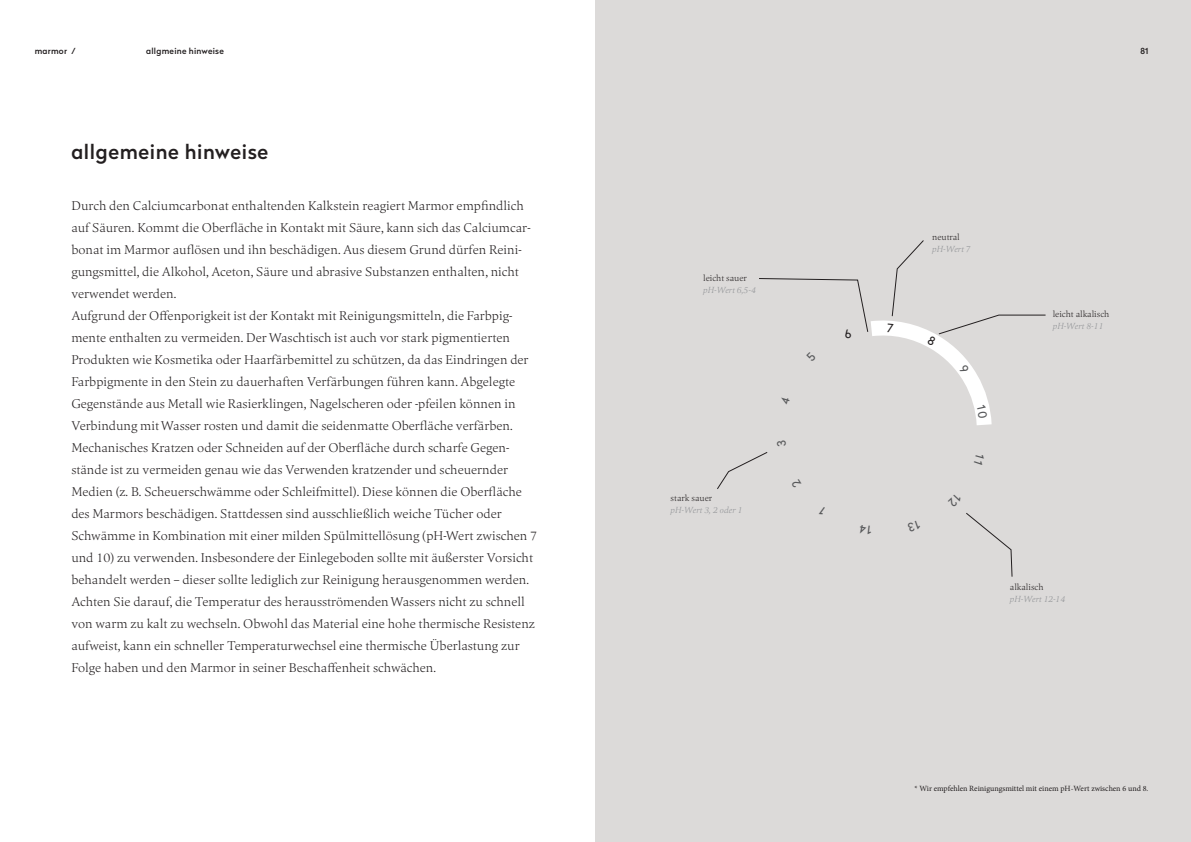
<style>
.page{position:relative;width:1191px;height:842px;background:#fff}
.page>*{position:absolute;margin:0;border:0;box-sizing:border-box;transform-origin:0 0}
.t1{font:500 20px "Radikal";letter-spacing:.03em;color:#231f20}
.t2{font:300 13px/22px "Quant";color:#231f20}
.t3{font:italic 300 9px "Quant";color:#939598}
.t4{font:300 9px "Quant";color:#231f20}
.t5{font:500 8.4px "Radikal";letter-spacing:.03em;color:#231f20}
.t6{font:8px "Minion Pro";color:#231f20}
</style>
<div class="page">
<div style="left:595px;top:0;width:596px;height:842px;background:#dcdad9"></div>
<svg style="left:717px;top:240px;width:328px;height:337px"></svg>
<p class="t5" style="left:35px;top:45px;width:42px">marmor /</p>
<p class="t5" style="left:146px;top:45px;width:79px">allgmeine hinweise</p>
<p class="t1" style="left:71px;top:137px;width:198px">allgemeine hinweise</p>
<p class="t2" style="left:71px;top:194px;width:461px">Durch den Calciumcarbonat enthaltenden Kalkstein reagiert Marmor empfindlich auf Säuren. Kommt die Oberfläche in Kontakt mit Säure, kann sich das Calciumcar&shy;bonat im Marmor auflösen und ihn beschädigen. Aus diesem Grund dürfen Reini&shy;gungsmittel, die Alkohol, Aceton, Säure und abrasive Substanzen enthalten, nicht verwendet werden.</p>
<p class="t2" style="left:71px;top:304px;width:459px">Aufgrund der Offenporigkeit ist der Kontakt mit Reinigungsmitteln, die Farbpig&shy;mente enthalten zu vermeiden. Der Waschtisch ist auch vor stark pigmentierten Produkten wie Kosmetika oder Haarfärbemittel zu schützen, da das Eindringen der Farbpigmente in den Stein zu dauerhaften Verfärbungen führen kann. Abgelegte Gegenstände aus Metall wie Rasierklingen, Nagelscheren oder -pfeilen können in Verbindung mit Wasser rosten und damit die seidenmatte Oberfläche verfärben.</p>
<p class="t2" style="left:71px;top:436px;width:467px">Mechanisches Kratzen oder Schneiden auf der Oberfläche durch scharfe Gegen&shy;stände ist zu vermeiden genau wie das Verwenden kratzender und scheuernder Medien (z. B. Scheuerschwämme oder Schleifmittel). Diese können die Oberfläche des Marmors beschädigen. Stattdessen sind ausschließlich weiche Tücher oder Schwämme in Kombination mit einer milden Spülmittellösung (pH-Wert zwischen 7 und 10) zu verwenden. Insbesondere der Einlegeboden sollte mit äußerster Vorsicht behandelt werden – dieser sollte lediglich zur Reinigung herausgenommen werden.</p>
<p class="t2" style="left:71px;top:590px;width:465px">Achten Sie darauf, die Temperatur des herausströmenden Wassers nicht zu schnell von warm zu kalt zu wechseln. Obwohl das Material eine hohe thermische Resistenz aufweist, kann ein schneller Temperaturwechsel eine thermische Überlastung zur Folge haben und den Marmor in seiner Beschaffenheit schwächen.</p>
<p class="t4" style="left:703px;top:272px;width:45px">leicht sauer</p>
<p class="t3" style="left:703px;top:284px;width:54px">pH-Wert 6,5-4</p>
<p class="t4" style="left:670px;top:492px;width:43px">stark sauer</p>
<p class="t3" style="left:670px;top:504px;width:74px">pH-Wert 3, 2 oder 1</p>
<p class="t4" style="left:932px;top:231px;width:29px">neutral</p>
<p class="t3" style="left:932px;top:243px;width:40px">pH-Wert 7</p>
<p class="t5" style="left:1140px;top:45px;width:10px">81</p>
<p class="t4" style="left:1052px;top:308px;width:58px">leicht alkalisch</p>
<p class="t3" style="left:1052px;top:320px;width:52px">pH-Wert 8-11</p>
<p class="t4" style="left:1010px;top:581px;width:35px">alkalisch</p>
<p class="t3" style="left:1010px;top:593px;width:57px">pH-Wert 12-14</p>
<p class="t6" style="left:914px;top:783px;width:236px">* Wir empfehlen Reinigungsmittel mit einem pH-Wert zwischen 6 und 8.</p>
</div>
